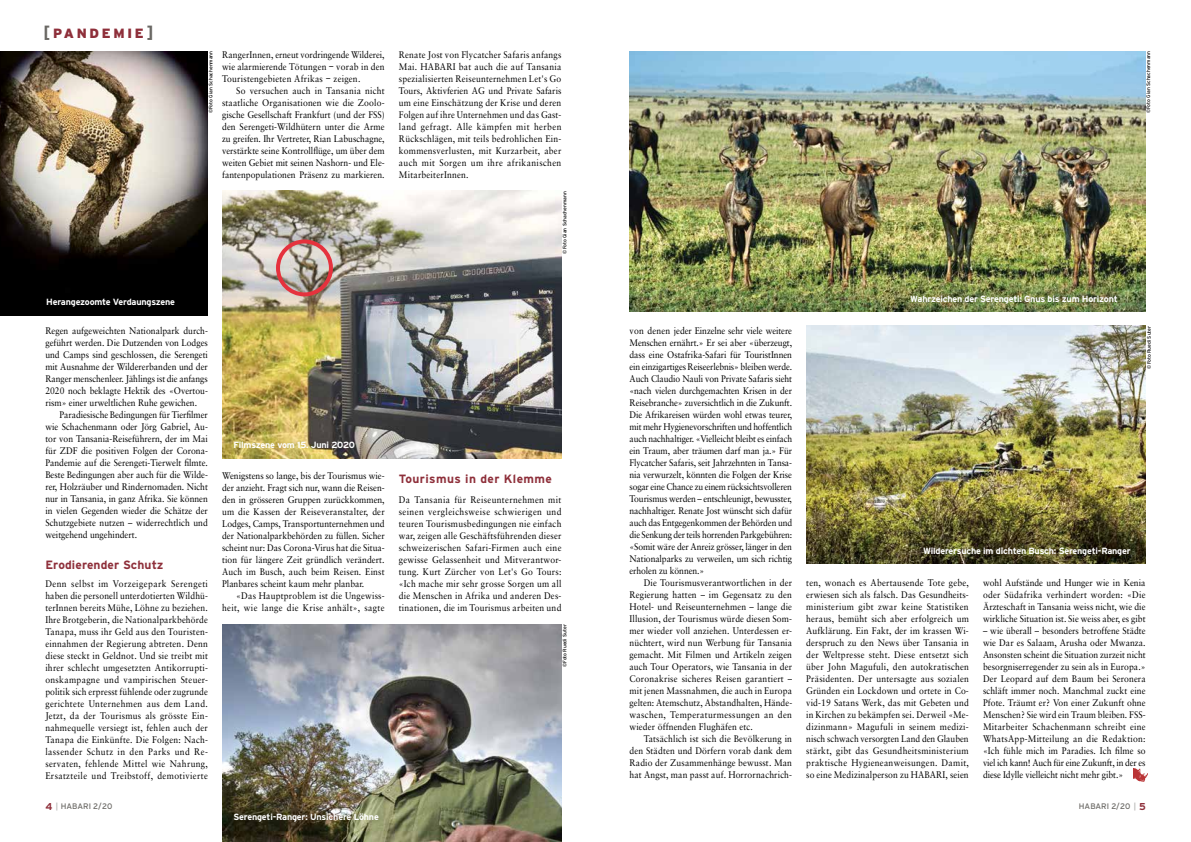
<style>
.page{position:relative;width:1191px;height:842px;background:#fff}
.page>*{position:absolute;margin:0;border:0;box-sizing:border-box;transform-origin:0 0}
.t1{font:900 13.4px "Interstate";letter-spacing:.2em;color:#8e2f3a}
.t2{font:700 12px "Interstate";letter-spacing:.035em;color:#8e2f3a}
.t3{font:700 12px "Interstate";letter-spacing:.01em;color:#8e2f3a}
.t4{font:9.6px/12px "Sabon";letter-spacing:.015em;color:#000;text-align:justify;scale:.9 1}
.t5{font:9.6px/12px "Sabon";letter-spacing:.015em;color:#000;text-align:justify;scale:.89 1}
.t6{font:700 9px "Interstate";letter-spacing:-.02em;color:#fff}
.t7{font:8px "Interstate";color:#6a6864}
.t8{font:5px "Interstate";color:#000}
.s1{font-weight:700;font-size:17.7px;color:#6a6864}
.s2{font-family:"Interstate";font-weight:300}
.s3{font-weight:700;font-size:10px;color:#8e2f3a}
.s4{font-weight:700;color:#bebdbc}
</style>
<div class="page">
<img style="left:806px;top:326px;width:339px;height:237px">
<img style="left:222px;top:624px;width:339px;height:218px">
<img style="left:0;top:51px;width:208px;height:264px">
<img style="left:629px;top:51px;width:516px;height:261px">
<img style="left:222px;top:191px;width:339px;height:268px">
<div style="left:276px;top:239px;width:57px;height:57px;border:4px solid #e5323d;border-radius:50%"></div>
<img style="left:1133px;top:769px;width:14px;height:12px">
<h1 class="t1" style="left:43px;top:25px;width:112px"><span class="s1">[</span>PANDEMIE<span class="s1">]</span></h1>
<p class="t8" style="left:208px;top:113px;width:64px;rotate:-90deg">©Foto Gian Schachenmann</p>
<p class="t5" style="left:222px;top:49px;width:184px">RangerInnen, erneut vordringende Wilderei, wie alarmierende Tötungen <span class="s2">—</span> vorab in den Touristengebieten Afrikas <span class="s2">—</span> zeigen.</p>
<p class="t4" style="left:222px;top:85px;width:182px;text-indent:14px">So versuchen auch in Tansania nicht staatliche Organisationen wie die Zoolo&shy;gische Gesellschaft Frankfurt (und der FSS) den Serengeti-Wildhütern unter die Arme zu greifen. Ihr Vertreter, Rian Labuschagne, verstärkte seine Kontrollflüge, um über dem weiten Gebiet mit seinen Nashorn- und Ele&shy;fantenpopulationen Präsenz zu markieren.</p>
<p class="t4" style="left:399px;top:49px;width:182px">Renate Jost von Flycatcher Safaris anfangs Mai. HABARI bat auch die auf Tansania spezialisierten Reiseunternehmen Let's Go Tours, Aktivferien AG und Private Safaris um eine Einschätzung der Krise und deren Folgen auf ihre Unternehmen und das Gast&shy;land gefragt. Alle kämpfen mit herben Rückschlägen, mit teils bedrohlichen Ein&shy;kommensverlusten, mit Kurzarbeit, aber auch mit Sorgen um ihre afrikanischen MitarbeiterInnen.</p>
<p class="t8" style="left:562px;top:254px;width:64px;rotate:-90deg">©Foto Gian Schachenmann</p>
<p class="t6" style="left:46px;top:297px;width:130px">Herangezoomte Verdaungszene</p>
<p class="t6" style="left:910px;top:294px;width:209px">Wahrzeichen der Serengeti: Gnus bis zum Horizont</p>
<p class="t8" style="left:1145px;top:113px;width:64px;rotate:-90deg">©Foto Gian Schachenmann</p>
<p class="t4" style="left:45px;top:324px;width:182px">Regen aufgeweichten Nationalpark durch&shy;geführt werden. Die Dutzenden von Lodges und Camps sind geschlossen, die Serengeti mit Ausnahme der Wildererbanden und der Ranger menschenleer. Jählings ist die anfangs 2020 noch beklagte Hektik des «Overtou&shy;rism» einer urweltlichen Ruhe gewichen.</p>
<p class="t4" style="left:45px;top:408px;width:182px;text-indent:14px">Paradiesische Bedingungen für Tierfilmer wie Schachenmann oder Jörg Gabriel, Au&shy;tor von Tansania-Reiseführern, der im Mai für ZDF die positiven Folgen der Corona-Pandemie auf die Serengeti-Tierwelt filmte.<br>Beste Bedingungen aber auch für die Wilde&shy;rer, Holzräuber und Rindernomaden. Nicht nur in Tansania, in ganz Afrika. Sie können in vielen Gegenden wieder die Schätze der Schutzgebiete nutzen – widerrechtlich und weitgehend ungehindert.</p>
<p class="t3" style="left:45px;top:558px;width:120px">Erodierender Schutz</p>
<p class="t4" style="left:45px;top:577px;width:182px">Denn selbst im Vorzeigepark Serengeti haben die personell unterdotierten Wildhü&shy;terInnen bereits Mühe, Löhne zu beziehen.<br>Ihre Brotgeberin, die Nationalparkbehörde Tanapa, muss ihr Geld aus den Touristen&shy;einnahmen der Regierung abtreten. Denn diese steckt in Geldnot. Und sie treibt mit ihrer schlecht umgesetzten Antikorrupti&shy;onskampagne und vampirischen Steuer&shy;politik sich erpresst fühlende oder zugrunde gerichtete Unternehmen aus dem Land.<br>Jetzt, da der Tourismus als grösste Ein&shy;nahmequelle versiegt ist, fehlen auch der Tanapa die Einkünfte. Die Folgen: Nach&shy;lassender Schutz in den Parks und Re&shy;servaten, fehlende Mittel wie Nahrung, Ersatzteile und Treibstoff, demotivierte</p>
<p class="t6" style="left:233px;top:440px;width:123px">Filmszene vom 15. Juni 2020</p>
<p class="t4" style="left:222px;top:469px;width:182px">Wenigstens so lange, bis der Tourismus wie&shy;der anzieht. Fragt sich nur, wann die Reisen&shy;den in grösseren Gruppen zurückkommen, um die Kassen der Reiseveranstalter, der Lodges, Camps, Transportunternehmen und der Nationalparkbehörden zu füllen. Sicher scheint nur: Das Corona-Virus hat die Situa&shy;tion für längere Zeit gründlich verändert.<br>Auch im Busch, auch beim Reisen. Einst Planbares scheint kaum mehr planbar.</p>
<p class="t4" style="left:222px;top:589px;width:182px;text-align:right">«Das Hauptproblem ist die Ungewiss&shy;heit, wie lange die Krise anhält», sagte</p>
<p class="t2" style="left:399px;top:472px;width:155px">Tourismus in der Klemme</p>
<p class="t4" style="left:399px;top:493px;width:182px">Da Tansania für Reiseunternehmen mit seinen vergleichsweise schwierigen und teuren Tourismusbedingungen nie einfach war, zeigen alle Geschäftsführenden dieser schweizerischen Safari-Firmen auch eine gewisse Gelassenheit und Mitverantwor&shy;tung. Kurt Zürcher von Let's Go Tours: «Ich mache mir sehr grosse Sorgen um all die Menschen in Afrika und anderen Des&shy;tinationen, die im Tourismus arbeiten und</p>
<p class="t8" style="left:562px;top:667px;width:44px;rotate:-90deg">©Foto Ruedi Suter</p>
<p class="t4" style="left:629px;top:324px;width:182px">von denen jeder Einzelne sehr viele weitere Menschen ernährt.» Er sei aber «überzeugt, dass eine Ostafrika-Safari für TouristInnen ein einzigartiges Reiseerlebnis» bleiben werde.<br>Auch Claudio Nauli von Private Safaris sieht «nach vielen durchgemachten Krisen in der Reisebranche» zuversichtlich in die Zukunft.<br>Die Afrikareisen würden wohl etwas teurer, mit mehr Hygienevorschriften und hoffentlich auch nachhaltiger. «Vielleicht bleibt es einfach ein Traum, aber träumen darf man ja.» Für Flycatcher Safaris, seit Jahrzehnten in Tansa&shy;nia verwurzelt, könnten die Folgen der Krise sogar eine Chance zu einem rücksichtsvolleren Tourismus werden – entschleunigt, bewusster, nachhaltiger. Renate Jost wünscht sich dafür auch das Entgegenkommen der Behörden und die Senkung der teils horrenden Parkgebühren: «Somit wäre der Anreiz grösser, länger in den Nationalparks zu verweilen, um sich richtig erholen zu können.»</p>
<p class="t4" style="left:629px;top:576px;width:182px;text-indent:14px">Die Tourismusverantwortlichen in der Regierung hatten – im Gegensatz zu den Hotel- und Reiseunternehmen – lange die Illusion, der Tourismus würde diesen Som&shy;mer wieder voll anziehen. Unterdessen er&shy;nüchtert, wird nun Werbung für Tansania gemacht. Mit Filmen und Artikeln zeigen auch Tour Operators, wie Tansania in der Coronakrise sicheres Reisen garantiert – mit jenen Massnahmen, die auch in Europa gelten: Atemschutz, Abstandhalten, Hände&shy;waschen, Temperaturmessungen an den wieder öffnenden Flughäfen etc.</p>
<p class="t4" style="left:629px;top:732px;width:182px;text-indent:14px">Tatsächlich ist sich die Bevölkerung in den Städten und Dörfern vorab dank dem Radio der Zusammenhänge bewusst. Man hat Angst, man passt auf. Horrornachrich-</p>
<p class="t8" style="left:1146px;top:369px;width:44px;rotate:-90deg">©Foto Ruedi Suter</p>
<p class="t6" style="left:923px;top:546px;width:209px">Wilderersuche im dichten Busch: Serengeti-Ranger</p>
<p class="t4" style="left:806px;top:576px;width:182px">ten, wonach es Abertausende Tote gebe, erwiesen sich als falsch. Das Gesundheits&shy;ministerium gibt zwar keine Statistiken heraus, bemüht sich aber erfolgreich um Aufklärung. Ein Fakt, der im krassen Wi&shy;derspruch zu den News über Tansania in der Weltpresse steht. Diese entsetzt sich über John Magufuli, den autokratischen Präsidenten. Der untersagte aus sozialen Gründen ein Lockdown und ortete in Co&shy;vid-19 Satans Werk, das mit Gebeten und in Kirchen zu bekämpfen sei. Derweil «Me&shy;dizinmann» Magufuli in seinem medizi&shy;nisch schwach versorgten Land den Glauben stärkt, gibt das Gesundheitsministerium praktische Hygieneanweisungen. Damit, so eine Medizinalperson zu HABARI, seien</p>
<p class="t4" style="left:983px;top:576px;width:182px">wohl Aufstände und Hunger wie in Kenia oder Südafrika verhindert worden: «Die Ärzteschaft in Tansania weiss nicht, wie die wirkliche Situation ist. Sie weiss aber, es gibt</p>
<p class="t4" style="left:983px;top:624px;width:182px">– wie überall – besonders betroffene Städte wie Dar es Salaam, Arusha oder Mwanza.<br>Ansonsten scheint die Situation zurzeit nicht besorgniserregender zu sein als in Europa.» Der Leopard auf dem Baum bei Seronera schläft immer noch. Manchmal zuckt eine Pfote. Träumt er? Von einer Zukunft ohne Menschen? Sie wird ein Traum bleiben. FSS-Mitarbeiter Schachenmann schreibt eine WhatsApp-Mitteilung an die Redaktion: «Ich fühle mich im Paradies. Ich filme so viel ich kann! Auch für eine Zukunft, in der es diese Idylle vielleicht nicht mehr gibt.»</p>
<p class="t7" style="left:45px;top:802px;width:68px"><span class="s3">4</span> <span class="s4">|</span> HABARI 2/20</p>
<p class="t7" style="left:1079px;top:802px;width:68px">HABARI 2/20 <span class="s4">|</span> <span class="s3">5</span></p>
<p class="t6" style="left:233px;top:812px;width:147px">Serengeti-Ranger: Unsichere Löhne</p>
</div>
